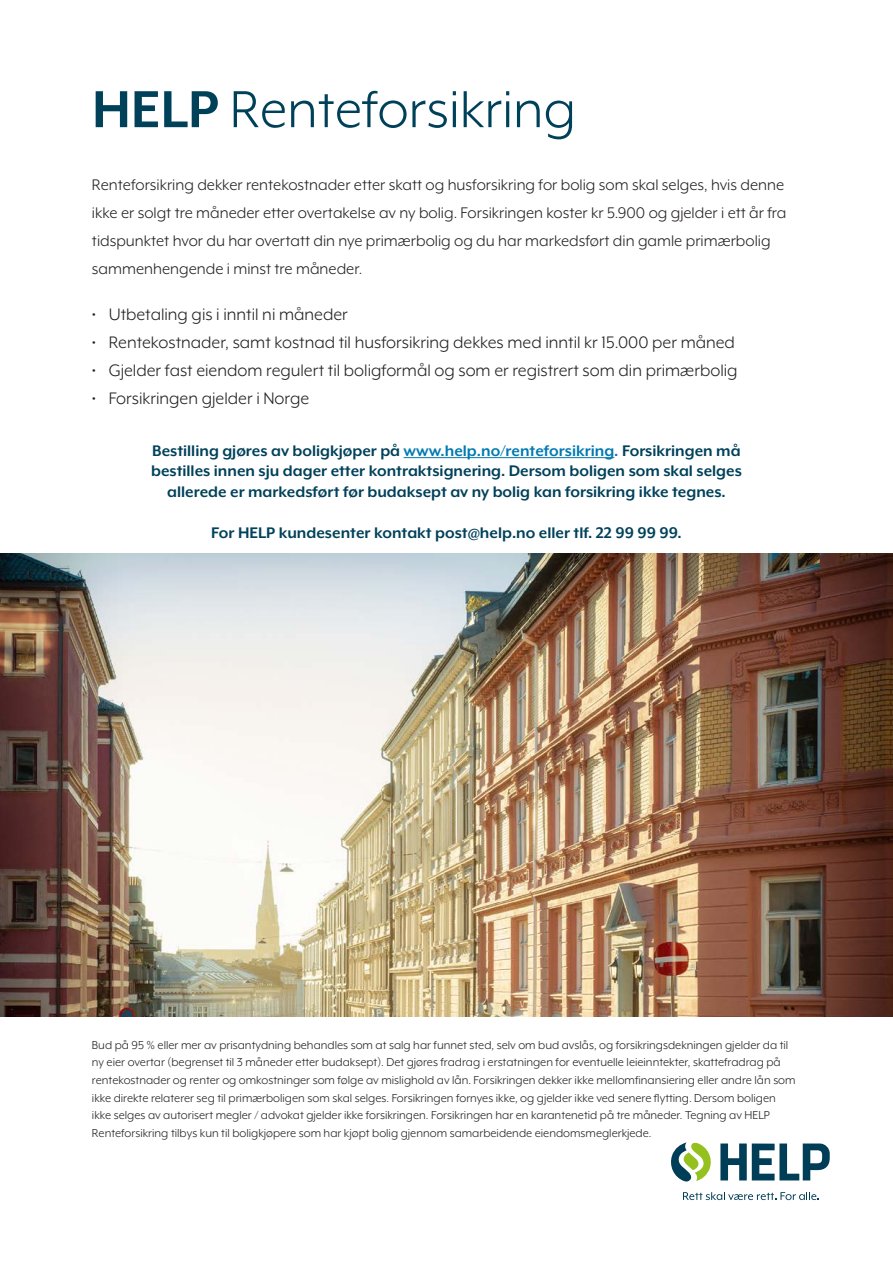
<style>
.page{position:relative;width:893px;height:1263px;background:#fff}
.page>*{position:absolute;margin:0;border:0;box-sizing:border-box;transform-origin:0 0}
.t1{font:59.85px "Mr Eaves XL Mod OT";color:#00415a}
.t2{font:19.2px "Mr Eaves XL Mod OT";color:#231f20}
.t3{font:17.7px/27.9px "Mr Eaves XL Mod OT";color:#231f20}
.t4{font:700 17.7px/20.5px "Mr Eaves XL Mod OT";color:#00415a;text-align:center}
.t5{font:13.2px/17.7px "Mr Eaves XL Mod OT";color:#231f20}
.s1{font-weight:700}
.s2{color:#007ab1}
.s3{color:#3362ae}
</style>
<div class="page">
<img style="left:0;top:554px;width:893px;height:462px">
<svg style="left:671px;top:1142px;width:40px;height:39px"></svg>
<svg style="left:720px;top:1143px;width:110px;height:37px"></svg>
<svg style="left:683px;top:1192px;width:136px;height:8px"></svg>
<hr style="left:404px;top:457px;width:210px;height:1px;background:#007ab1">
<h1 class="t1" style="left:92px;top:86px;width:485px"><span class="s1">HELP</span> Renteforsikring</h1>
<p class="t3" style="left:92px;top:172px;width:696px">Renteforsikring dekker rentekostnader etter skatt og husforsikring for bolig som skal selges, hvis denne ikke er solgt tre måneder etter overtakelse av ny bolig. Forsikringen koster kr 5.900 og gjelder i ett år fra tidspunktet hvor du har overtatt din nye primærbolig og du har markedsført din gamle primærbolig sammenhengende i minst tre måneder.</p>
<h2 class="t2" style="left:92px;top:307px;width:257px">• Utbetaling gis i inntil ni måneder</h2>
<h2 class="t2" style="left:92px;top:335px;width:644px">• Rentekostnader, samt kostnad til husforsikring dekkes med inntil kr 15.000 per måned</h2>
<h2 class="t2" style="left:92px;top:363px;width:647px">• Gjelder fast eiendom regulert til boligformål og som er registrert som din primærbolig</h2>
<h2 class="t2" style="left:92px;top:390px;width:219px">• Forsikringen gjelder i Norge</h2>
<p class="t4" style="left:151px;top:441px;width:592px">Bestilling gjøres av boligkjøper på <span class="s2">www.help.no/renteforsikring</span><span class="s3">.</span> Forsikringen må bestilles innen sju dager etter kontraktsignering. Dersom boligen som skal selges allerede er markedsført før budaksept av ny bolig kan forsikring ikke tegnes.</p>
<h3 class="t4" style="left:211px;top:524px;width:472px">For HELP kundesenter kontakt post@help.no eller tlf. 22 99 99 99.</h3>
<p class="t5" style="left:92px;top:1037px;width:705px">Bud på 95 % eller mer av prisantydning behandles som at salg har funnet sted, selv om bud avslås, og forsikringsdekningen gjelder da til ny eier overtar (begrenset til 3 måneder etter budaksept). Det gjøres fradrag i erstatningen for eventuelle leieinntekter, skattefradrag på rentekostnader og renter og omkostninger som følge av mislighold av lån. Forsikringen dekker ikke mellomfinansiering eller andre lån som ikke direkte relaterer seg til primærboligen som skal selges. Forsikringen fornyes ikke, og gjelder ikke ved senere flytting. Dersom boligen ikke selges av autorisert megler / advokat gjelder ikke forsikringen. Forsikringen har en karantenetid på tre måneder. Tegning av HELP Renteforsikring tilbys kun til boligkjøpere som har kjøpt bolig gjennom samarbeidende eiendomsmeglerkjede.</p>
</div>
